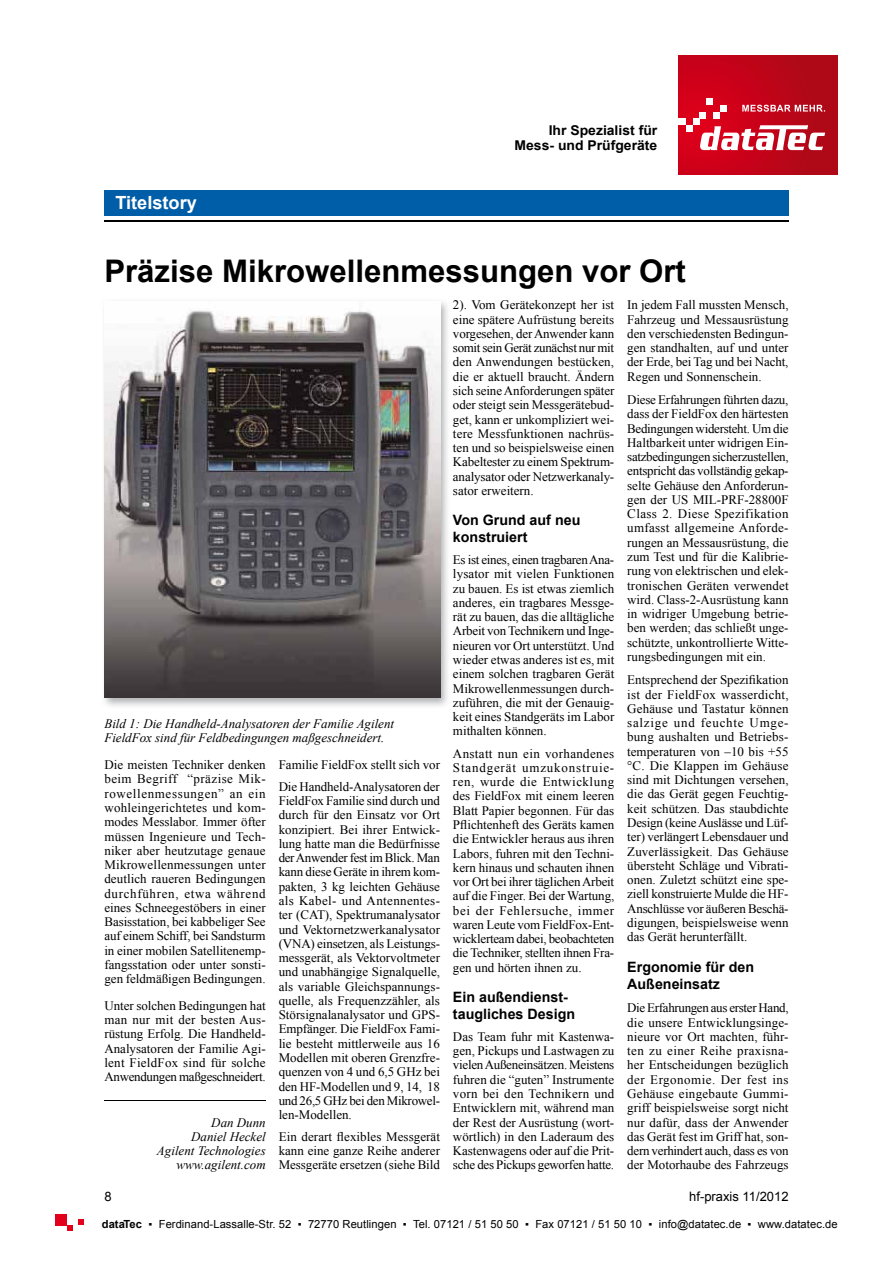
<style>
.page{position:relative;width:893px;height:1263px;background:#fff}
.page>*{position:absolute;margin:0;border:0;box-sizing:border-box;transform-origin:0 0}
.t1{font:700 31.2px "Arial";color:#000}
.t2{font:700 18.15px "Arial";color:#fff}
.t3{font:700 14.25px/16.8px "Arial";color:#000}
.t4{font:700 13.5px/15px "Arial";color:#000;text-align:right}
.t5{font:12.9px/14.2px "Times New Roman";color:#000;text-align:justify}
.t6{font:italic 12.9px/14.2px "Times New Roman";color:#000;text-align:right}
.t7{font:12.9px "Arial";color:#000}
.t8{font:11.25px "Arial";letter-spacing:.005em;color:#000}
.s1{font-weight:700}
</style>
<div class="page">
<svg style="left:679px;top:55px;width:159px;height:119px;background:#c92133"></svg>
<div style="left:55px;top:1214px;width:12px;height:11px;background:#e2001a"></div>
<svg style="left:67px;top:1219px;width:17px;height:12px"></svg>
<hr style="left:104px;top:220px;width:685px;height:1px;background:#000">
<div style="left:104px;top:190px;width:685px;height:25px;background:#005ea8"></div>
<hr style="left:104px;top:1100px;width:162px;height:1px;background:#000">
<img style="left:104px;top:302px;width:344px;height:404px">
<img style="left:104px;top:302px;width:336px;height:396px">
<h2 class="t2" style="left:115px;top:191px;width:83px">Titelstory</h2>
<p class="t4" style="left:515px;top:123px;width:144px">Ihr Spezialist für<br>Mess- und Prüfgeräte</p>
<h1 class="t1" style="left:104px;top:250px;width:583px">Präzise Mikrowellenmessungen vor Ort</h1>
<p class="t6" style="left:104px;top:716px;width:291px;text-align:left">Bild 1: Die Handheld-Analysatoren der Familie Agilent<br>FieldFox sind für Feldbedingungen maßgeschneidert.</p>
<p class="t5" style="left:104px;top:757px;width:163px">Die meisten Techniker denken beim Begriff “präzise Mik&shy;rowellenmessungen” an ein wohleingerichtetes und kom&shy;modes Messlabor. Immer öfter müssen Ingenieure und Tech&shy;niker aber heutzutage genaue Mikrowellenmessungen unter deutlich raueren Bedingungen durchführen, etwa während eines Schneegestöbers in einer Basisstation, bei kabbeliger See auf einem Schiff, bei Sandsturm in einer mobilen Satellitenemp&shy;fangsstation oder unter sonsti&shy;gen feldmäßigen Bedingungen.</p>
<p class="t5" style="left:104px;top:998px;width:163px">Unter solchen Bedingungen hat man nur mit der besten Aus&shy;rüstung Erfolg. Die Handheld-Analysatoren der Familie Agi&shy;lent FieldFox sind für solche Anwendungen maßgeschneidert.</p>
<p class="t6" style="left:157px;top:1115px;width:110px">Dan Dunn<br>Daniel Heckel<br>Agilent Technologies www.agilent.com</p>
<p class="t5" style="left:279px;top:754px;width:163px;line-height:21.6px">Familie FieldFox stellt sich vor<br>Die Handheld-Analysatoren der</p>
<p class="t5" style="left:279px;top:793px;width:163px">FieldFox Familie sind durch und durch für den Einsatz vor Ort konzipiert. Bei ihrer Entwick&shy;lung hatte man die Bedürfnisse der Anwender fest im Blick. Man kann diese Geräte in ihrem kom&shy;pakten, 3 kg leichten Gehäuse als Kabel- und Antennentes&shy;ter (CAT), Spektrumanalysator und Vektornetzwerkanalysator (VNA) einsetzen, als Leistungs&shy;messgerät, als Vektorvoltmeter und unabhängige Signalquelle, als variable Gleichspannungs&shy;quelle, als Frequenzzähler, als Störsignalanalysator und GPS-Empfänger. Die FieldFox Fami&shy;lie besteht mittlerweile aus 16<br>Modellen mit oberen Grenzfre&shy;quenzen von 4 und 6,5 GHz bei den HF-Modellen und 9, 14, 18 und 26,5 GHz bei den Mikrowel&shy;len-Modellen.</p>
<p class="t5" style="left:279px;top:1129px;width:163px">Ein derart flexibles Messgerät kann eine ganze Reihe anderer Messgeräte ersetzen (siehe Bild</p>
<p class="t5" style="left:453px;top:298px;width:163px">2). Vom Gerätekonzept her ist eine spätere Aufrüstung bereits vorgesehen, der Anwender kann somit sein Gerät zunächst nur mit den Anwendungen bestücken, die er aktuell braucht. Ändern sich seine Anforderungen später oder steigt sein Messgerätebud&shy;get, kann er unkompliziert wei&shy;tere Messfunktionen nachrüs&shy;ten und so beispielsweise einen Kabeltester zu einem Spektrum&shy;analysator oder Netzwerkanaly&shy;sator erweitern.</p>
<p class="t3" style="left:453px;top:512px;width:129px">Von Grund auf neu konstruiert</p>
<p class="t5" style="left:453px;top:552px;width:163px">Es ist eines, einen tragbaren Ana&shy;lysator mit vielen Funktionen zu bauen. Es ist etwas ziemlich anderes, ein tragbares Messge&shy;rät zu bauen, das die alltägliche Arbeit von Technikern und Inge&shy;nieuren vor Ort unterstützt. Und wieder etwas anderes ist es, mit einem solchen tragbaren Gerät Mikrowellenmessungen durch&shy;zuführen, die mit der Genauig&shy;keit eines Standgeräts im Labor mithalten können.</p>
<p class="t5" style="left:453px;top:746px;width:163px">Anstatt nun ein vorhandenes Standgerät umzukonstruie&shy;ren, wurde die Entwicklung des FieldFox mit einem leeren Blatt Papier begonnen. Für das Pflichtenheft des Geräts kamen die Entwickler heraus aus ihren Labors, fuhren mit den Techni&shy;kern hinaus und schauten ihnen vor Ort bei ihrer täglichen Arbeit auf die Finger. Bei der Wartung, bei der Fehlersuche, immer waren Leute vom FieldFox-Ent&shy;wicklerteam dabei, beobachteten die Techniker, stellten ihnen Fra&shy;gen und hörten ihnen zu.</p>
<p class="t3" style="left:453px;top:989px;width:124px">Ein außendienst&shy;taugliches Design</p>
<p class="t5" style="left:453px;top:1029px;width:163px">Das Team fuhr mit Kastenwa&shy;gen, Pickups und Lastwagen zu vielen Außeneinsätzen. Meistens fuhren die “guten” Instrumente vorn bei den Technikern und Entwicklern mit, während man der Rest der Ausrüstung (wort&shy;wörtlich) in den Laderaum des Kastenwagens oder auf die Prit&shy;sche des Pickups geworfen hatte.</p>
<p class="t5" style="left:627px;top:298px;width:163px">In jedem Fall mussten Mensch, Fahrzeug und Messausrüstung den verschiedensten Bedingun&shy;gen standhalten, auf und unter der Erde, bei Tag und bei Nacht, Regen und Sonnenschein.</p>
<p class="t5" style="left:627px;top:392px;width:163px">Diese Erfahrungen führten dazu, dass der FieldFox den härtesten Bedingungen widersteht. Um die Haltbarkeit unter widrigen Ein&shy;satzbedingungen sicherzustellen, entspricht das vollständig gekap&shy;selte Gehäuse den Anforderun&shy;gen der US MIL-PRF-28800F Class 2. Diese Spezifikation umfasst allgemeine Anforde&shy;rungen an Messausrüstung, die zum Test und für die Kalibrie&shy;rung von elektrischen und elek&shy;tronischen Geräten verwendet wird. Class-2-Ausrüstung kann in widriger Umgebung betrie&shy;ben werden; das schließt unge&shy;schützte, unkontrollierte Witte&shy;rungsbedingungen mit ein.</p>
<p class="t5" style="left:627px;top:673px;width:163px">Entsprechend der Spezifikation ist der FieldFox wasserdicht, Gehäuse und Tastatur können salzige und feuchte Umge&shy;bung aushalten und Betriebs&shy;temperaturen von –10 bis +55 °C. Die Klappen im Gehäuse sind mit Dichtungen versehen, die das Gerät gegen Feuchtig&shy;keit schützen. Das staubdichte Design (keine Auslässe und Lüf&shy;ter) verlängert Lebensdauer und Zuverlässigkeit. Das Gehäuse übersteht Schläge und Vibrati&shy;onen. Zuletzt schützt eine spe&shy;ziell konstruierte Mulde die HF-Anschlüsse vor äußeren Beschä&shy;digungen, beispielsweise wenn das Gerät herunterfällt.</p>
<p class="t3" style="left:627px;top:959px;width:128px">Ergonomie für den<br>Außeneinsatz</p>
<p class="t5" style="left:627px;top:1001px;width:163px">Die Erfahrungen aus erster Hand, die unsere Entwicklungsinge&shy;nieure vor Ort machten, führ&shy;ten zu einer Reihe praxisna&shy;her Entscheidungen bezüglich der Ergonomie. Der fest ins Gehäuse eingebaute Gummi&shy;griff beispielsweise sorgt nicht nur dafür, dass der Anwender das Gerät fest im Griff hat, son&shy;dern verhindert auch, dass es von der Motorhaube des Fahrzeugs</p>
<p class="t7" style="left:104px;top:1188px;width:9px">8</p>
<p class="t7" style="left:689px;top:1188px;width:101px">hf-praxis 11/2012</p>
<p class="t8" style="left:102px;top:1216px;width:737px"><span class="s1">dataTec</span> ▪ Ferdinand-Lassalle-Str. 52 ▪ 72770 Reutlingen ▪ Tel. 07121 / 51 50 50 ▪ Fax 07121 / 51 50 10 ▪ info@datatec.de ▪ www.datatec.de</p>
</div>
